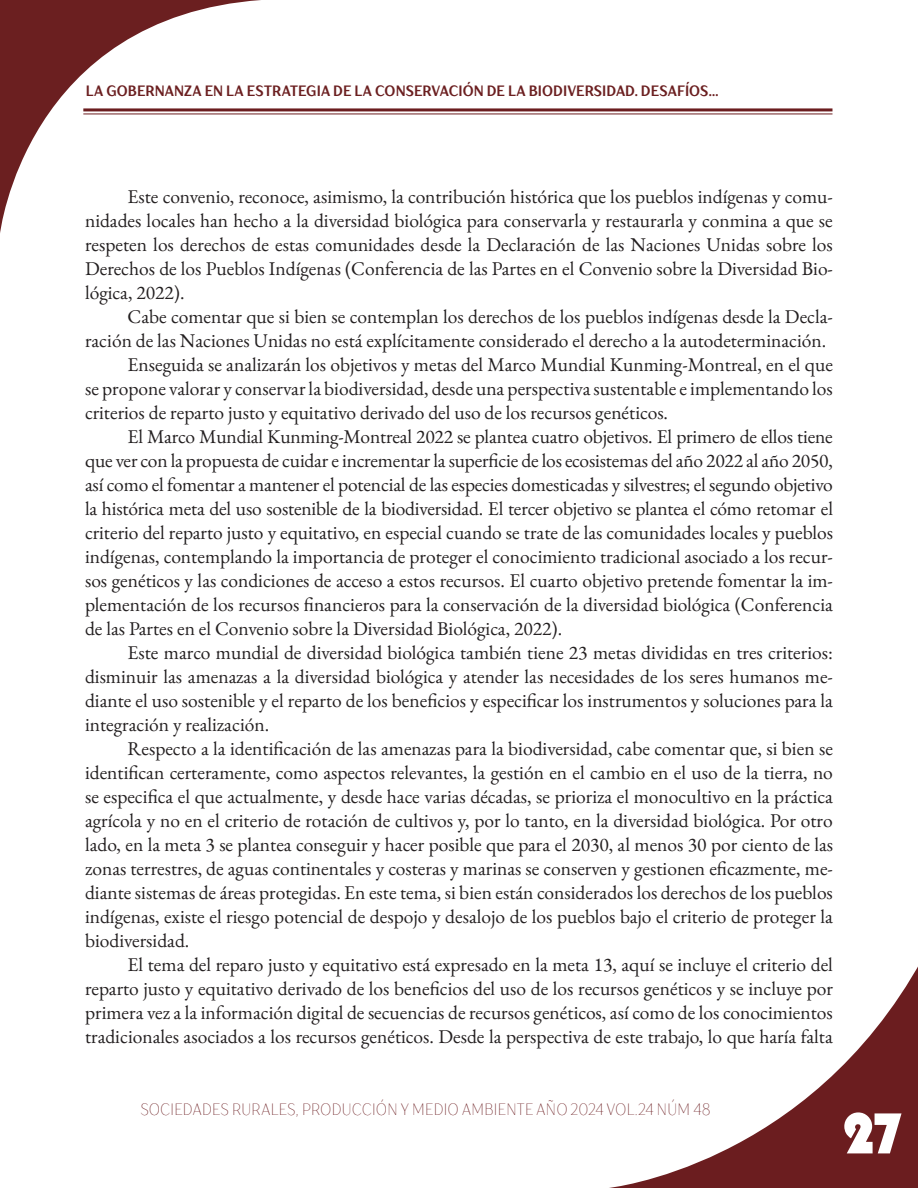
<style>
.page{position:relative;width:918px;height:1188px;background:#fff}
.page>*{position:absolute;margin:0;border:0;box-sizing:border-box;transform-origin:0 0}
.t1{font:60px "Bauhaus 93";color:#fff}
.cuerpo_de_texto{font:19.5px/24px "EB Garamond";color:#231f20;text-align:justify}
.t2{font:16.5px "TT Drugs Trl Cnd Thin SC850";letter-spacing:-.01em;color:#6a1b1f}
.t3{font:700 15px "TT Drugs Trl Cnd";letter-spacing:.005em;color:#6b1f20}
</style>
<div class="page">
<svg style="left:0;top:0;width:262px;height:233px"></svg>
<svg style="left:609px;top:966px;width:309px;height:222px"></svg>
<hr style="left:83px;top:108px;width:749px;height:3px;background:#6b1d1f">
<hr style="left:83px;top:113px;width:749px;height:1px;background:#6b1d1f">
<p class="t3" style="left:86px;top:81px;width:634px">LA GOBERNANZA EN LA ESTRATEGIA DE LA CONSERVACIÓN DE LA BIODIVERSIDAD. DESAFÍOS...</p>
<p class="cuerpo_de_texto" style="left:85px;top:184px;width:749px;text-indent:43px">Este convenio, reconoce, asimismo, la contribución histórica que los pueblos indígenas y comu&shy;nidades locales han hecho a la diversidad biológica para conservarla y restaurarla y conmina a que se respeten los derechos de estas comunidades desde la Declaración de las Naciones Unidas sobre los Derechos de los Pueblos Indígenas (Conferencia de las Partes en el Convenio sobre la Diversidad Bio&shy;lógica, 2022).</p>
<p class="cuerpo_de_texto" style="left:85px;top:304px;width:749px;text-indent:43px">Cabe comentar que si bien se contemplan los derechos de los pueblos indígenas desde la Decla&shy;ración de las Naciones Unidas no está explícitamente considerado el derecho a la autodeterminación.</p>
<p class="cuerpo_de_texto" style="left:85px;top:352px;width:749px;text-indent:43px">Enseguida se analizarán los objetivos y metas del Marco Mundial Kunming-Montreal, en el que se propone valorar y conservar la biodiversidad, desde una perspectiva sustentable e implementando los criterios de reparto justo y equitativo derivado del uso de los recursos genéticos.</p>
<p class="cuerpo_de_texto" style="left:85px;top:424px;width:750px;text-indent:43px">El Marco Mundial Kunming-Montreal 2022 se plantea cuatro objetivos. El primero de ellos tiene que ver con la propuesta de cuidar e incrementar la superficie de los ecosistemas del año 2022 al año 2050, así como el fomentar a mantener el potencial de las especies domesticadas y silvestres; el segundo objetivo la histórica meta del uso sostenible de la biodiversidad. El tercer objetivo se plantea el cómo retomar el criterio del reparto justo y equitativo, en especial cuando se trate de las comunidades locales y pueblos indígenas, contemplando la importancia de proteger el conocimiento tradicional asociado a los recur&shy;sos genéticos y las condiciones de acceso a estos recursos. El cuarto objetivo pretende fomentar la im&shy;plementación de los recursos financieros para la conservación de la diversidad biológica (Conferencia de las Partes en el Convenio sobre la Diversidad Biológica, 2022).</p>
<p class="cuerpo_de_texto" style="left:85px;top:640px;width:749px;text-indent:43px">Este marco mundial de diversidad biológica también tiene 23 metas divididas en tres criterios: disminuir las amenazas a la diversidad biológica y atender las necesidades de los seres humanos me&shy;diante el uso sostenible y el reparto de los beneficios y especificar los instrumentos y soluciones para la integración y realización.</p>
<p class="cuerpo_de_texto" style="left:85px;top:736px;width:750px;text-indent:43px">Respecto a la identificación de las amenazas para la biodiversidad, cabe comentar que, si bien se identifican certeramente, como aspectos relevantes, la gestión en el cambio en el uso de la tierra, no se especifica el que actualmente, y desde hace varias décadas, se prioriza el monocultivo en la práctica agrícola y no en el criterio de rotación de cultivos y, por lo tanto, en la diversidad biológica. Por otro lado, en la meta 3 se plantea conseguir y hacer posible que para el 2030, al menos 30 por ciento de las zonas terrestres, de aguas continentales y costeras y marinas se conserven y gestionen eficazmente, me&shy;diante sistemas de áreas protegidas. En este tema, si bien están considerados los derechos de los pueblos indígenas, existe el riesgo potencial de despojo y desalojo de los pueblos bajo el criterio de proteger la biodiversidad.</p>
<p class="cuerpo_de_texto" style="left:85px;top:952px;width:749px;text-indent:43px">El tema del reparo justo y equitativo está expresado en la meta 13, aquí se incluye el criterio del reparto justo y equitativo derivado de los beneficios del uso de los recursos genéticos y se incluye por primera vez a la información digital de secuencias de recursos genéticos, así como de los conocimientos tradicionales asociados a los recursos genéticos. Desde la perspectiva de este trabajo, lo que haría falta</p>
<p class="t2" style="left:140px;top:1099px;width:572px">SOCIEDADES RURALES, PRODUCCIÓN Y MEDIO AMBIENTE AÑO 2024 VOL.24 NÚM 48</p>
<h1 class="t1" style="left:841px;top:1099px;width:65px">27</h1>
</div>
